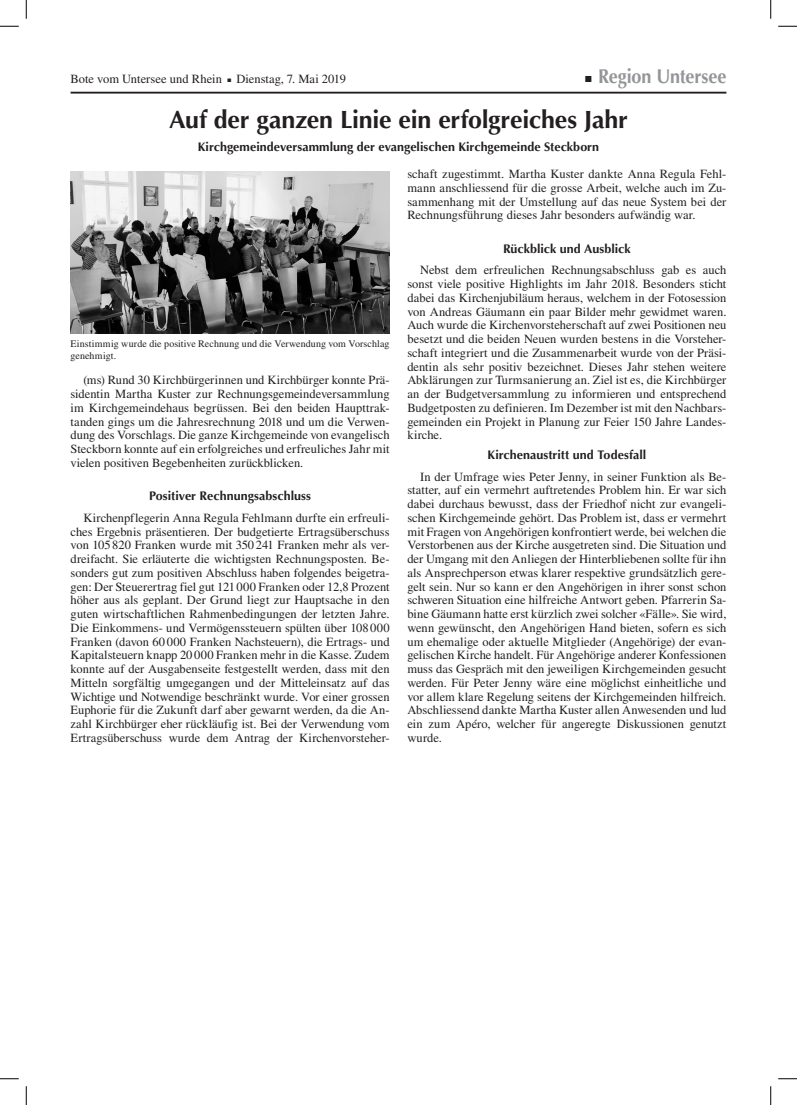
<style>
.page{position:relative;width:797px;height:1105px;background:#fff}
.page>*{position:absolute;margin:0;border:0;box-sizing:border-box;transform-origin:0 0}
.t1{font:700 25px "Optima LT Std";letter-spacing:-.01em;color:#231f20}
.t2{font:700 20px "Optima LT Std";letter-spacing:-.005em;color:#939598;scale:.9 1}
.t3{font:12.5px/13.8px "Times LT Std";color:#231f20;text-align:justify}
.t4{font:700 12.5px "Optima LT Std";color:#231f20}
.t5{font:10px/11.2px "Times LT Std";letter-spacing:.005em;color:#231f20}
.s1{color:#231f20}
</style>
<div class="page">
<hr style="left:71px;top:92px;width:655px;height:2px;background:#231f20">
<img style="left:71px;top:172px;width:318px;height:161px">
<svg style="left:0;top:25px;width:19px;height:2px"></svg>
<svg style="left:778px;top:25px;width:19px;height:2px"></svg>
<svg style="left:0;top:1078px;width:19px;height:1px"></svg>
<svg style="left:778px;top:1078px;width:19px;height:1px"></svg>
<svg style="left:25px;top:0;width:2px;height:19px"></svg>
<svg style="left:25px;top:1086px;width:2px;height:19px"></svg>
<svg style="left:770px;top:0;width:1px;height:19px"></svg>
<svg style="left:770px;top:1086px;width:1px;height:19px"></svg>
<p class="t3" style="left:71px;top:71px;width:277px">Bote vom Untersee und Rhein ■ Dienstag, 7. Mai 2019</p>
<h2 class="t2" style="left:585px;top:65px;width:159px"><span class="s1">■</span> Region Untersee</h2>
<h1 class="t1" style="left:169px;top:105px;width:460px">Auf der ganzen Linie ein erfolgreiches Jahr</h1>
<p class="t4" style="left:198px;top:139px;width:403px">Kirchgemeindeversammlung der evangelischen Kirchgemeinde Steckborn</p>
<p class="t5" style="left:71px;top:338px;width:320px">Einstimmig wurde die positive Rechnung und die Verwendung vom Vorschlag genehmigt.</p>
<p class="t3" style="left:71px;top:373px;width:320px;text-indent:13px">(ms) Rund 30 Kirchbürgerinnen und Kirchbürger konnte Prä&shy;sidentin Martha Kuster zur Rechnungsgemeindeversammlung im Kirchgemeindehaus begrüssen. Bei den beiden Haupttrak&shy;tanden gings um die Jahresrechnung 2018 und um die Verwen&shy;dung des Vorschlags. Die ganze Kirchgemeinde von evangelisch Steckborn konnte auf ein erfolgreiches und erfreuliches Jahr mit vielen positiven Begebenheiten zurückblicken.</p>
<p class="t4" style="left:149px;top:488px;width:163px">Positiver Rechnungsabschluss</p>
<p class="t3" style="left:71px;top:511px;width:320px;text-indent:13px">Kirchenpflegerin Anna Regula Fehlmann durfte ein erfreuli&shy;ches Ergebnis präsentieren. Der budgetierte Ertragsüberschuss von 105 820 Franken wurde mit 350241 Franken mehr als ver&shy;dreifacht. Sie erläuterte die wichtigsten Rechnungsposten. Be&shy;sonders gut zum positiven Abschluss haben folgendes beigetra&shy;gen: Der Steuerertrag fiel gut 121000 Franken oder 12,8 Prozent höher aus als geplant. Der Grund liegt zur Hauptsache in den guten wirtschaftlichen Rahmenbedingungen der letzten Jahre.<br>Die Einkommens- und Vermögenssteuern spülten über 108 000<br>Franken (davon 60 000 Franken Nachsteuern), die Ertrags- und Kapitalsteuern knapp 20 000 Franken mehr in die Kasse. Zudem konnte auf der Ausgabenseite festgestellt werden, dass mit den Mitteln sorgfältig umgegangen und der Mitteleinsatz auf das Wichtige und Notwendige beschränkt wurde. Vor einer grossen Euphorie für die Zukunft darf aber gewarnt werden, da die An&shy;zahl Kirchbürger eher rückläufig ist. Bei der Verwendung vom Ertragsüberschuss wurde dem Antrag der Kirchenvorsteher-</p>
<p class="t3" style="left:407px;top:167px;width:320px">schaft zugestimmt. Martha Kuster dankte Anna Regula Fehl&shy;mann anschliessend für die grosse Arbeit, welche auch im Zu&shy;sammenhang mit der Umstellung auf das neue System bei der Rechnungsführung dieses Jahr besonders aufwändig war.</p>
<p class="t4" style="left:503px;top:241px;width:129px">Rückblick und Ausblick</p>
<p class="t3" style="left:407px;top:263px;width:320px;text-indent:13px">Nebst dem erfreulichen Rechnungsabschluss gab es auch sonst viele positive Highlights im Jahr 2018. Besonders sticht dabei das Kirchenjubiläum heraus, welchem in der Fotosession von Andreas Gäumann ein paar Bilder mehr gewidmet waren.<br>Auch wurde die Kirchenvorsteherschaft auf zwei Positionen neu besetzt und die beiden Neuen wurden bestens in die Vorsteher&shy;schaft integriert und die Zusammenarbeit wurde von der Präsi&shy;dentin als sehr positiv bezeichnet. Dieses Jahr stehen weitere Abklärungen zur Turmsanierung an. Ziel ist es, die Kirchbürger an der Budgetversammlung zu informieren und entsprechend Budgetposten zu definieren. Im Dezember ist mit den Nachbars&shy;gemeinden ein Projekt in Planung zur Feier 150 Jahre Landes&shy;kirche.</p>
<p class="t4" style="left:487px;top:447px;width:160px">Kirchenaustritt und Todesfall</p>
<p class="t3" style="left:407px;top:470px;width:320px;text-indent:13px">In der Umfrage wies Peter Jenny, in seiner Funktion als Be&shy;statter, auf ein vermehrt auftretendes Problem hin. Er war sich dabei durchaus bewusst, dass der Friedhof nicht zur evangeli&shy;schen Kirchgemeinde gehört. Das Problem ist, dass er vermehrt mit Fragen von Angehörigen konfrontiert werde, bei welchen die Verstorbenen aus der Kirche ausgetreten sind. Die Situation und der Umgang mit den Anliegen der Hinterbliebenen sollte für ihn als Ansprechperson etwas klarer respektive grundsätzlich gere&shy;gelt sein. Nur so kann er den Angehörigen in ihrer sonst schon schweren Situation eine hilfreiche Antwort geben. Pfarrerin Sa&shy;bine Gäumann hatte erst kürzlich zwei solcher «Fälle». Sie wird, wenn gewünscht, den Angehörigen Hand bieten, sofern es sich um ehemalige oder aktuelle Mitglieder (Angehörige) der evan&shy;gelischen Kirche handelt. Für Angehörige anderer Konfessionen muss das Gespräch mit den jeweiligen Kirchgemeinden gesucht werden. Für Peter Jenny wäre eine möglichst einheitliche und vor allem klare Regelung seitens der Kirchgemeinden hilfreich.<br>Abschliessend dankte Martha Kuster allen Anwesenden und lud ein zum Apéro, welcher für angeregte Diskussionen genutzt wurde.</p>
</div>
